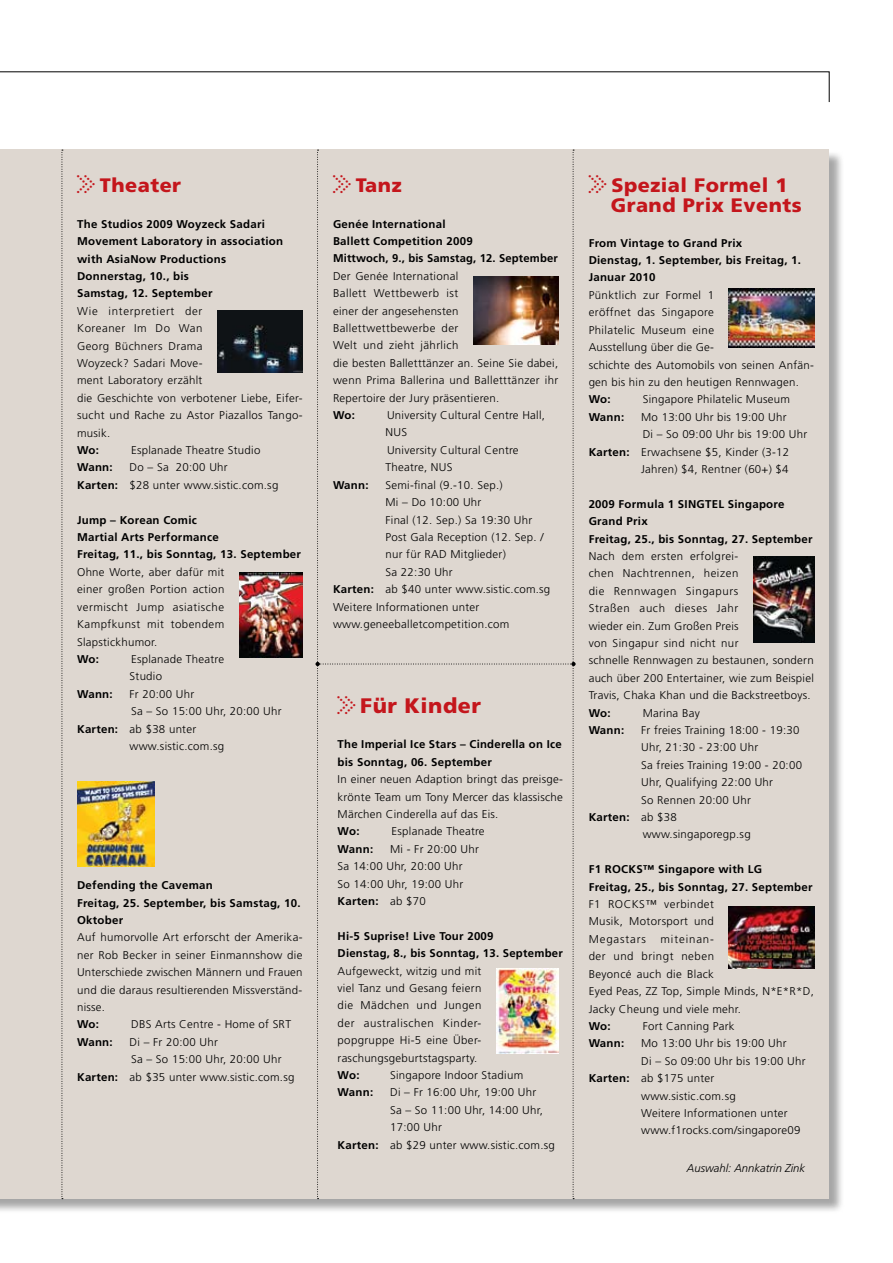
<style>
.page{position:relative;width:893px;height:1263px;background:#fff}
.page>*{position:absolute;margin:0;border:0;box-sizing:border-box;transform-origin:0 0}
.t1{font:900 21px "Frutiger";letter-spacing:.025em;color:#c4161c}
.t2{font:900 19.5px/19.5px "Frutiger";letter-spacing:.025em;color:#c4161c}
.t3{font:300 11.25px/17.4px "Frutiger";letter-spacing:.02em;color:#000}
.t4{font:700 11.25px/17.4px "Frutiger";letter-spacing:.02em;color:#000}
.t5{font:italic 300 11.25px "Frutiger";color:#000}
.s1{font-family:"Dot Matrix";font-weight:400;font-size:21px}
.s2{font-weight:700}
.s3{font-family:"Dot Matrix";font-weight:400}
.s4{font-weight:300}
</style>
<div class="page">
<div style="left:0;top:150px;width:851px;height:1072px;background:#000;opacity:.35"></div>
<div style="left:0;top:149px;width:829px;height:1049px;background:#ded7d0"></div>
<svg style="left:62px;top:150px;width:1px;height:1049px"></svg>
<svg style="left:0;top:71px;width:830px;height:31px"></svg>
<svg style="left:315px;top:150px;width:261px;height:1049px"></svg>
<img style="left:496px;top:968px;width:63px;height:86px">
<img style="left:239px;top:572px;width:63px;height:86px">
<img style="left:217px;top:310px;width:85px;height:62px">
<img style="left:77px;top:781px;width:78px;height:86px">
<img style="left:729px;top:289px;width:85px;height:59px">
<img style="left:729px;top:906px;width:85px;height:63px">
<img style="left:753px;top:557px;width:61px;height:85px">
<h2 class="t2" style="left:77px;top:175px;width:106px"><span class="s1">&gt;&gt;</span>Theater</h2>
<p class="t4" style="left:77px;top:215px;width:207px">The Studios 2009 Woyzeck Sadari<br>Movement Laboratory in association with AsiaNow Productions<br>Donnerstag, 10., bis<br>Samstag, 12. September</p>
<p class="t3" style="left:77px;top:302px;width:227px">Wie interpretiert der<br>Koreaner Im Do Wan<br>Georg Büchners Drama<br>Woyzeck? Sadari Move-<br>ment Laboratory erzählt<br>die Geschichte von verbotener Liebe, Eifer&shy;sucht und Rache zu Astor Piazallos Tango&shy;musik.</p>
<p class="t4" style="left:77px;top:441px;width:23px">Wo:</p>
<p class="t3" style="left:131px;top:441px;width:131px">Esplanade Theatre Studio</p>
<p class="t4" style="left:77px;top:459px;width:37px">Wann:</p>
<p class="t3" style="left:77px;top:459px;width:203px;text-align:center">Do – Sa 20:00 Uhr<br><span class="s2">Karten:</span> $28 unter www.sistic.com.sg</p>
<p class="t4" style="left:77px;top:511px;width:225px">Jump – Korean Comic<br>Martial Arts Performance<br>Freitag, 11., bis Sonntag, 13. September</p>
<p class="t3" style="left:77px;top:563px;width:149px;text-align:justify">Ohne Worte, aber dafür mit einer großen Portion action vermischt Jump asiatische Kampfkunst mit tobendem Slapstickhumor.</p>
<p class="t4" style="left:77px;top:650px;width:23px">Wo:</p>
<p class="t3" style="left:130px;top:650px;width:96px">Esplanade Theatre<br>Studio</p>
<p class="t4" style="left:77px;top:685px;width:37px">Wann:</p>
<p class="t3" style="left:130px;top:685px;width:66px">Fr 20:00 Uhr</p>
<p class="t3" style="left:131px;top:702px;width:152px">Sa – So 15:00 Uhr, 20:00 Uhr</p>
<p class="t3" style="left:77px;top:720px;width:121px"><span class="s2">Karten:</span> ab $38 unter</p>
<p class="t3" style="left:130px;top:737px;width:96px">www.sistic.com.sg</p>
<p class="t4" style="left:77px;top:876px;width:225px">Defending the Caveman<br>Freitag, 25. September, bis Samstag, 10.<br>Oktober</p>
<p class="t3" style="left:77px;top:929px;width:227px;text-align:justify">Auf humorvolle Art erforscht der Amerika&shy;ner Rob Becker in seiner Einmannshow die Unterschiede zwischen Männern und Frauen und die daraus resultierenden Missverständ&shy;nisse.</p>
<p class="t4" style="left:77px;top:1016px;width:23px">Wo:</p>
<p class="t3" style="left:131px;top:1016px;width:161px">DBS Arts Centre - Home of SRT</p>
<p class="t4" style="left:77px;top:1033px;width:37px">Wann:</p>
<p class="t3" style="left:130px;top:1033px;width:90px">Di – Fr 20:00 Uhr</p>
<p class="t3" style="left:131px;top:1050px;width:152px">Sa – So 15:00 Uhr, 20:00 Uhr</p>
<p class="t3" style="left:77px;top:1068px;width:219px"><span class="s2">Karten:</span> ab $35 unter www.sistic.com.sg</p>
<h2 class="t2" style="left:333px;top:175px;width:70px"><span class="s1">&gt;&gt;</span>Tanz</h2>
<p class="t4" style="left:333px;top:215px;width:226px">Genée International<br>Ballett Competition 2009<br>Mittwoch, 9., bis Samstag, 12. September</p>
<p class="t3" style="left:333px;top:267px;width:227px">Der Genée International<br>Ballett Wettbewerb ist<br>einer der angesehensten<br>Ballettwettbewerbe der<br>Welt und zieht jährlich<br>die besten Balletttänzer an. Seine Sie dabei, wenn Prima Ballerina und Balletttänzer ihr<br>Repertoire der Jury präsentieren.</p>
<p class="t4" style="left:333px;top:406px;width:23px">Wo:</p>
<p class="t3" style="left:385px;top:406px;width:161px">University Cultural Centre Hall,<br>NUS<br>University Cultural Centre<br>Theatre, NUS</p>
<p class="t4" style="left:333px;top:476px;width:37px">Wann:</p>
<p class="t3" style="left:385px;top:476px;width:119px">Semi-final (9.-10. Sep.)</p>
<p class="t3" style="left:385px;top:493px;width:97px">Mi – Do 10:00 Uhr</p>
<p class="t3" style="left:385px;top:511px;width:148px">Final (12. Sep.) Sa 19:30 Uhr</p>
<p class="t3" style="left:385px;top:528px;width:160px">Post Gala Reception (12. Sep. /</p>
<p class="t3" style="left:385px;top:546px;width:122px">nur für RAD Mitglieder)</p>
<p class="t3" style="left:385px;top:563px;width:69px">Sa 22:30 Uhr</p>
<p class="t3" style="left:333px;top:580px;width:219px"><span class="s2">Karten:</span> ab $40 unter www.sistic.com.sg</p>
<p class="t3" style="left:333px;top:598px;width:148px">Weitere Informationen unter</p>
<p class="t3" style="left:333px;top:615px;width:178px">www.geneeballetcompetition.com</p>
<h1 class="t1" style="left:338px;top:693px;width:145px"><span class="s3">&gt;&gt;</span>Für Kinder</h1>
<p class="t4" style="left:338px;top:736px;width:226px">The Imperial Ice Stars – Cinderella on Ice bis Sonntag, 06. September</p>
<p class="t3" style="left:338px;top:770px;width:227px;text-align:justify">In einer neuen Adaption bringt das preisge&shy;krönte Team um Tony Mercer das klassische Märchen Cinderella auf das Eis.</p>
<p class="t4" style="left:338px;top:823px;width:23px">Wo:</p>
<p class="t3" style="left:392px;top:823px;width:95px">Esplanade Theatre</p>
<p class="t4" style="left:338px;top:840px;width:37px">Wann:</p>
<p class="t3" style="left:338px;top:840px;width:143px;text-indent:53px">Mi - Fr 20:00 Uhr<br>Sa 14:00 Uhr, 20:00 Uhr<br>So 14:00 Uhr, 19:00 Uhr<br><span class="s2">Karten:</span> ab $70</p>
<p class="t4" style="left:338px;top:927px;width:227px">Hi-5 Suprise! Live Tour 2009<br>Dienstag, 8., bis Sonntag, 13. September</p>
<p class="t3" style="left:338px;top:962px;width:145px;text-align:justify">Aufgeweckt, witzig und mit viel Tanz und Gesang feiern die Mädchen und Jungen der australischen Kinder&shy;popgruppe Hi-5 eine Über&shy;raschungsgeburtstagsparty.</p>
<p class="t4" style="left:338px;top:1066px;width:23px">Wo:</p>
<p class="t3" style="left:390px;top:1066px;width:135px">Singapore Indoor Stadium</p>
<p class="t4" style="left:338px;top:1084px;width:37px">Wann:</p>
<p class="t3" style="left:390px;top:1084px;width:148px">Di – Fr 16:00 Uhr, 19:00 Uhr</p>
<p class="t3" style="left:390px;top:1101px;width:154px">Sa – So 11:00 Uhr, 14:00 Uhr,</p>
<p class="t3" style="left:390px;top:1119px;width:53px">17:00 Uhr</p>
<p class="t3" style="left:338px;top:1136px;width:219px"><span class="s2">Karten:</span> ab $29 unter www.sistic.com.sg</p>
<h2 class="t2" style="left:611px;top:175px;width:193px;text-indent:-22px"><span class="s1">&gt;&gt;</span>Spezial Formel 1<br>Grand Prix Events</h2>
<p class="t4" style="left:589px;top:234px;width:214px">From Vintage to Grand Prix<br>Dienstag, 1. September, bis Freitag, 1.<br>Januar 2010</p>
<p class="t3" style="left:589px;top:286px;width:227px">Pünktlich zur Formel 1<br>eröffnet das Singapore<br>Philatelic Museum eine<br>Ausstellung über die Ge-<br>schichte des Automobils von seinen Anfän&shy;gen bis hin zu den heutigen Rennwagen.</p>
<p class="t4" style="left:589px;top:391px;width:23px">Wo:</p>
<p class="t3" style="left:643px;top:391px;width:149px">Singapore Philatelic Museum</p>
<p class="t4" style="left:589px;top:408px;width:37px">Wann:</p>
<p class="t3" style="left:641px;top:408px;width:147px">Mo 13:00 Uhr bis 19:00 Uhr</p>
<p class="t3" style="left:643px;top:425px;width:166px">Di – So 09:00 Uhr bis 19:00 Uhr</p>
<p class="t3" style="left:589px;top:443px;width:202px"><span class="s2">Karten:</span> Erwachsene $5, Kinder (3-12</p>
<p class="t3" style="left:641px;top:460px;width:149px">Jahren) $4, Rentner (60+) $4</p>
<p class="t4" style="left:589px;top:495px;width:225px">2009 Formula 1 SINGTEL Singapore<br>Grand Prix<br>Freitag, 25., bis Sonntag, 27. September</p>
<p class="t3" style="left:589px;top:547px;width:227px">Nach dem ersten erfolgrei-<br>chen Nachtrennen, heizen<br>die Rennwagen Singapurs<br>Straßen auch dieses Jahr<br>wieder ein. Zum Großen Preis<br>von Singapur sind nicht nur<br>schnelle Rennwagen zu bestaunen, sondern auch über 200 Entertainer, wie zum Beispiel<br>Travis, Chaka Khan und die Backstreetboys.</p>
<p class="t4" style="left:589px;top:704px;width:23px">Wo:</p>
<p class="t3" style="left:643px;top:704px;width:59px">Marina Bay</p>
<p class="t4" style="left:589px;top:721px;width:37px">Wann:</p>
<p class="t3" style="left:641px;top:721px;width:160px">Fr freies Training 18:00 - 19:30</p>
<p class="t3" style="left:641px;top:739px;width:119px">Uhr, 21:30 - 23:00 Uhr</p>
<p class="t3" style="left:641px;top:756px;width:162px">Sa freies Training 19:00 - 20:00</p>
<p class="t3" style="left:641px;top:774px;width:133px">Uhr, Qualifying 22:00 Uhr</p>
<p class="t3" style="left:641px;top:791px;width:111px">So Rennen 20:00 Uhr</p>
<p class="t4" style="left:589px;top:808px;width:90px">Karten: <span class="s4">ab $38</span></p>
<p class="t3" style="left:643px;top:826px;width:110px">www.singaporegp.sg</p>
<p class="t4" style="left:589px;top:860px;width:225px">F1 ROCKS™ Singapore with LG<br>Freitag, 25., bis Sonntag, 27. September</p>
<p class="t3" style="left:589px;top:895px;width:127px;text-align:justify">F1 ROCKS™ verbindet Musik, Motorsport und Megastars</p>
<p class="t3" style="left:589px;top:930px;width:227px;text-indent:72px">miteinan-<br>der und bringt neben<br>Beyoncé auch die Black<br>Eyed Peas, ZZ Top, Simple Minds, N*E*R*D,<br>Jacky Cheung und viele mehr.</p>
<p class="t4" style="left:589px;top:1017px;width:23px">Wo:</p>
<p class="t3" style="left:643px;top:1017px;width:94px">Fort Canning Park</p>
<p class="t4" style="left:589px;top:1034px;width:37px">Wann:</p>
<p class="t3" style="left:641px;top:1035px;width:147px">Mo 13:00 Uhr bis 19:00 Uhr</p>
<p class="t3" style="left:641px;top:1052px;width:166px">Di – So 09:00 Uhr bis 19:00 Uhr</p>
<p class="t3" style="left:589px;top:1069px;width:127px"><span class="s2">Karten:</span> ab $175 unter</p>
<p class="t3" style="left:641px;top:1087px;width:96px">www.sistic.com.sg</p>
<p class="t3" style="left:641px;top:1104px;width:148px">Weitere Informationen unter</p>
<p class="t3" style="left:641px;top:1122px;width:161px">www.f1rocks.com/singapore09</p>
<p class="t5" style="left:687px;top:1161px;width:120px">Auswahl: Annkatrin Zink</p>
</div>
